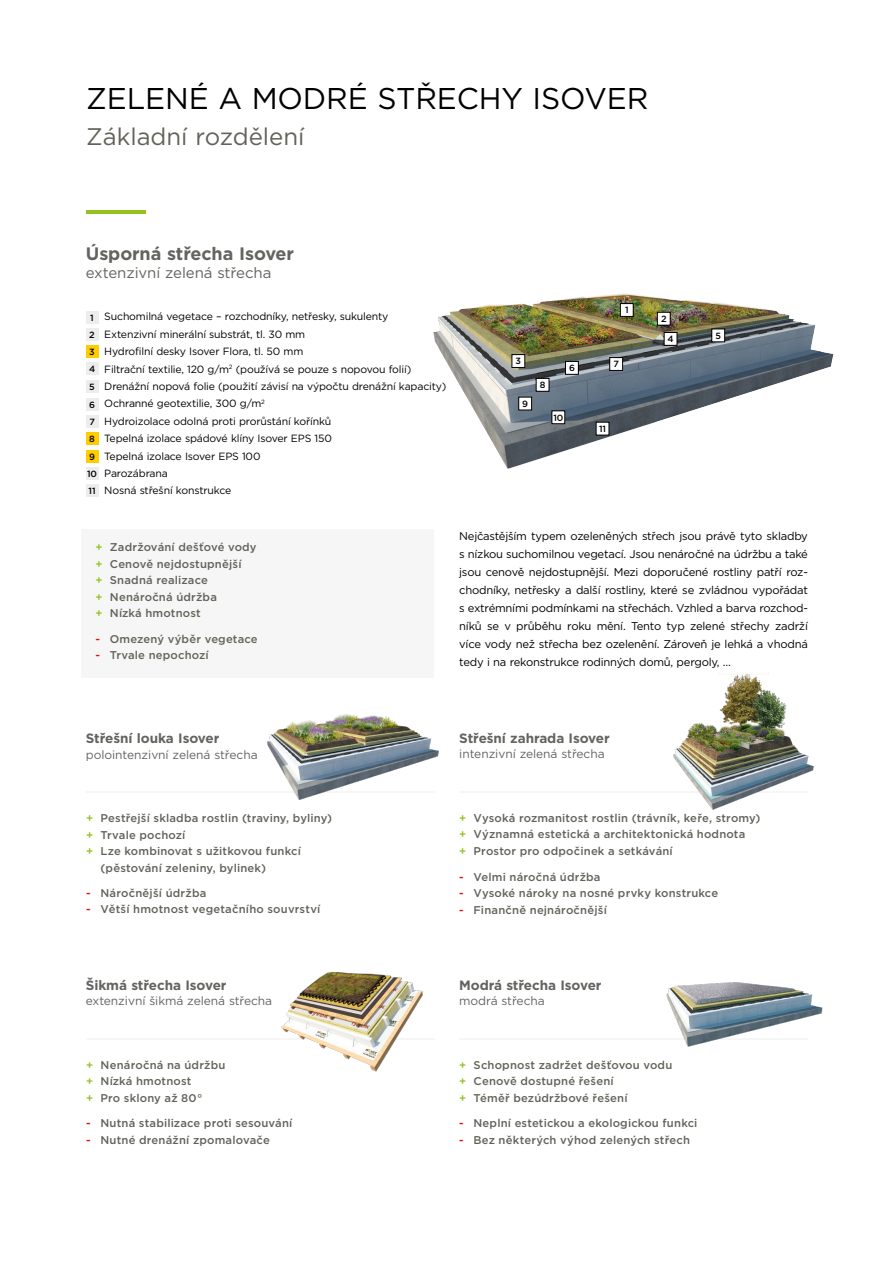
<style>
.page{position:relative;width:893px;height:1263px;background:#fff}
.page>*{position:absolute;margin:0;border:0;box-sizing:border-box;transform-origin:0 0}
.t1{font:30px "Gotham";letter-spacing:-.005em;color:#000}
.t2{font:24px "Gotham";color:#636259}
.t3{font:700 18px "Gotham";letter-spacing:-.005em;color:#636360}
.t4{font:15px "Gotham";letter-spacing:-.005em;color:#636360}
.t5{font:700 13.5px "Gotham";letter-spacing:-.005em;color:#636360}
.t6{font:12px "Gotham";letter-spacing:-.005em;color:#636360}
.t7{font:500 11.25px/16.5px "Gotham";letter-spacing:.015em;color:#636259}
.t8{font:11.25px/18px "Gotham";letter-spacing:-.02em;color:#000;text-align:justify}
.t9{font:10.5px/17.4px "Gotham";letter-spacing:-.015em;color:#000}
.t10{font:500 9px/17.2px "Gotham";letter-spacing:-.01em;color:#000}
.s1{color:#95c11f}
.s2{color:#e30613}
</style>
<div class="page">
<img style="left:433px;top:293px;width:401px;height:176px">
<div style="left:82px;top:529px;width:352px;height:148px;background:#f6f6f6"></div>
<hr style="left:86px;top:791px;width:349px;height:2px;background:#f6f6f6">
<hr style="left:86px;top:1038px;width:349px;height:2px;background:#f6f6f6">
<hr style="left:459px;top:791px;width:349px;height:2px;background:#f6f6f6">
<hr style="left:459px;top:1038px;width:349px;height:2px;background:#f6f6f6">
<hr style="left:86px;top:210px;width:60px;height:4px;background:#95c11f">
<div style="left:86px;top:311px;width:12px;height:13px;background:#ededed"></div>
<div style="left:86px;top:398px;width:12px;height:13px;background:#ededed"></div>
<div style="left:86px;top:328px;width:12px;height:13px;background:#ededed"></div>
<div style="left:86px;top:415px;width:12px;height:13px;background:#ededed"></div>
<div style="left:86px;top:345px;width:12px;height:13px;background:#fc0"></div>
<div style="left:86px;top:450px;width:12px;height:13px;background:#fc0"></div>
<div style="left:86px;top:467px;width:12px;height:13px;background:#ededed"></div>
<div style="left:86px;top:484px;width:12px;height:13px;background:#ededed"></div>
<div style="left:86px;top:432px;width:12px;height:13px;background:#fc0"></div>
<div style="left:86px;top:362px;width:12px;height:13px;background:#ededed"></div>
<div style="left:86px;top:380px;width:12px;height:13px;background:#ededed"></div>
<img style="left:267px;top:714px;width:172px;height:86px">
<img style="left:673px;top:673px;width:141px;height:137px">
<div style="left:620px;top:304px;width:13px;height:12px;background:#fff"></div>
<div style="left:620px;top:303px;width:14px;height:14px;border:1px solid #000"></div>
<div style="left:657px;top:312px;width:13px;height:13px;background:#fff"></div>
<div style="left:657px;top:312px;width:14px;height:14px;border:1px solid #000"></div>
<div style="left:512px;top:355px;width:13px;height:12px;background:#fff"></div>
<div style="left:512px;top:354px;width:13px;height:14px;border:1px solid #000"></div>
<div style="left:664px;top:332px;width:13px;height:13px;background:#fff"></div>
<div style="left:664px;top:332px;width:13px;height:14px;border:1px solid #000"></div>
<div style="left:712px;top:329px;width:13px;height:13px;background:#fff"></div>
<div style="left:711px;top:329px;width:14px;height:13px;border:1px solid #000"></div>
<div style="left:565px;top:361px;width:13px;height:13px;background:#fff"></div>
<div style="left:565px;top:361px;width:14px;height:14px;border:1px solid #000"></div>
<div style="left:610px;top:358px;width:13px;height:12px;background:#fff"></div>
<div style="left:609px;top:357px;width:14px;height:14px;border:1px solid #000"></div>
<div style="left:536px;top:378px;width:13px;height:13px;background:#fff"></div>
<div style="left:536px;top:378px;width:13px;height:14px;border:1px solid #000"></div>
<div style="left:519px;top:397px;width:13px;height:13px;background:#fff"></div>
<div style="left:518px;top:397px;width:14px;height:13px;border:1px solid #000"></div>
<div style="left:552px;top:411px;width:13px;height:13px;background:#fff"></div>
<div style="left:551px;top:410px;width:14px;height:14px;border:1px solid #000"></div>
<div style="left:596px;top:422px;width:13px;height:13px;background:#fff"></div>
<img style="left:281px;top:972px;width:142px;height:100px">
<img style="left:666px;top:982px;width:157px;height:65px">
<h1 class="t1" style="left:86px;top:79px;width:564px">ZELENÉ A MODRÉ STŘECHY ISOVER</h1>
<h2 class="t2" style="left:86px;top:121px;width:220px">Základní rozdělení</h2>
<h3 class="t3" style="left:86px;top:241px;width:210px">Úsporná střecha Isover</h3>
<h3 class="t4" style="left:86px;top:263px;width:187px">extenzivní zelená střecha</h3>
<p class="t10" style="left:90px;top:309px;width:5px">1</p>
<p class="t10" style="left:89px;top:326px;width:7px">2</p>
<p class="t10" style="left:89px;top:343px;width:7px">3</p>
<p class="t10" style="left:89px;top:360px;width:8px;line-height:18px">4<br>5</p>
<p class="t10" style="left:89px;top:396px;width:7px">6</p>
<p class="t10" style="left:89px;top:413px;width:7px">7</p>
<p class="t10" style="left:89px;top:430px;width:7px">8</p>
<p class="t10" style="left:87px;top:448px;width:11px">9<br>10<br>11</p>
<p class="t9" style="left:104px;top:308px;width:344px">Suchomilná vegetace – rozchodníky, netřesky, sukulenty<br>Extenzivní minerální substrát, tl. 30 mm<br>Hydrofilní desky Isover Flora, tl. 50 mm<br>Filtrační textilie, 120 g/m<sup>2</sup> (používá se pouze s nopovou folií)<br>Drenážní nopová folie (použití závisí na výpočtu drenážní kapacity)<br>Ochranné geotextilie, 300 g/m<sup>2<br></sup>Hydroizolace odolná proti prorůstání kořínků<br>Tepelná izolace spádové klíny Isover EPS 150<br>Tepelná izolace Isover EPS 100<br>Parozábrana<br>Nosná střešní konstrukce</p>
<p class="t10" style="left:516px;top:352px;width:7px">3</p>
<p class="t10" style="left:522px;top:395px;width:7px">9</p>
<p class="t10" style="left:540px;top:376px;width:7px">8</p>
<p class="t10" style="left:569px;top:359px;width:7px">6</p>
<p class="t10" style="left:553px;top:409px;width:11px">10</p>
<p class="t10" style="left:625px;top:301px;width:5px">1</p>
<p class="t10" style="left:613px;top:355px;width:7px">7</p>
<p class="t10" style="left:599px;top:420px;width:9px">11</p>
<p class="t10" style="left:661px;top:310px;width:7px">2</p>
<p class="t10" style="left:668px;top:330px;width:8px">4</p>
<p class="t10" style="left:715px;top:327px;width:7px">5</p>
<p class="t7" style="left:96px;top:539px;width:163px"><span class="s1">+</span> Zadržování dešťové vody <span class="s1">+</span> Cenově nejdostupnější<br><span class="s1">+</span> Snadná realizace<br><span class="s1">+</span> Nenáročná údržba<br><span class="s1">+</span> Nízká hmotnost</p>
<p class="t7" style="left:96px;top:630px;width:164px"><span class="s2">-</span> Omezený výběr vegetace</p>
<p class="t7" style="left:96px;top:647px;width:115px"><span class="s2">-</span> Trvale nepochozí</p>
<p class="t8" style="left:459px;top:527px;width:350px">Nejčastějším typem ozeleněných střech jsou právě tyto skladby s nízkou suchomilnou vegetací. Jsou nenáročné na údržbu a také jsou cenově nejdostupnější. Mezi doporučené rostliny patří roz&shy;chodníky, netřesky a další rostliny, které se zvládnou vypořádat s extrémními podmínkami na střechách. Vzhled a barva rozchod&shy;níků se v průběhu roku mění. Tento typ zelené střechy zadrží více vody než střecha bez ozelenění. Zároveň je lehká a vhodná tedy i na rekonstrukce rodinných domů, pergoly, ...</p>
<p class="t5" style="left:86px;top:729px;width:135px">Střešní louka Isover</p>
<p class="t6" style="left:86px;top:747px;width:173px">polointenzivní zelená střecha</p>
<p class="t7" style="left:86px;top:810px;width:247px"><span class="s1">+</span> Pestřejší skladba rostlin (traviny, byliny)</p>
<p class="t7" style="left:86px;top:826px;width:101px"><span class="s1">+</span> Trvale pochozí</p>
<p class="t7" style="left:86px;top:843px;width:216px"><span class="s1">+</span> Lze kombinovat s užitkovou funkcí</p>
<p class="t7" style="left:101px;top:859px;width:167px">(pěstování zeleniny, bylinek)</p>
<p class="t7" style="left:86px;top:885px;width:122px"><span class="s2">-</span> Náročnější údržba</p>
<p class="t7" style="left:86px;top:901px;width:236px"><span class="s2">-</span> Větší hmotnost vegetačního souvrství</p>
<p class="t5" style="left:86px;top:976px;width:142px">Šikmá střecha Isover</p>
<p class="t6" style="left:86px;top:993px;width:188px">extenzivní šikmá zelená střecha</p>
<p class="t7" style="left:86px;top:1056px;width:141px"><span class="s1">+</span> Nenáročná na údržbu <span class="s1">+</span> Nízká hmotnost<br><span class="s1">+</span> Pro sklony až 80°</p>
<p class="t7" style="left:86px;top:1115px;width:208px"><span class="s2">-</span> Nutná stabilizace proti sesouvání</p>
<p class="t7" style="left:86px;top:1131px;width:185px"><span class="s2">-</span> Nutné drenážní zpomalovače</p>
<p class="t5" style="left:459px;top:729px;width:152px">Střešní zahrada Isover</p>
<p class="t6" style="left:459px;top:746px;width:147px">intenzivní zelená střecha</p>
<p class="t7" style="left:459px;top:810px;width:303px"><span class="s1">+</span> Vysoká rozmanitost rostlin (trávník, keře, stromy) <span class="s1">+</span> Významná estetická a architektonická hodnota<br><span class="s1">+</span> Prostor pro odpočinek a setkávání</p>
<p class="t7" style="left:459px;top:868px;width:143px"><span class="s2">-</span> Velmi náročná údržba</p>
<p class="t7" style="left:459px;top:885px;width:260px"><span class="s2">-</span> Vysoké nároky na nosné prvky konstrukce</p>
<p class="t7" style="left:459px;top:901px;width:149px"><span class="s2">-</span> Finančně nejnáročnější</p>
<p class="t5" style="left:459px;top:976px;width:144px">Modrá střecha Isover</p>
<p class="t6" style="left:459px;top:993px;width:87px">modrá střecha</p>
<p class="t7" style="left:459px;top:1056px;width:215px"><span class="s1">+</span> Schopnost zadržet dešťovou vodu <span class="s1">+</span> Cenově dostupné řešení<br><span class="s1">+</span> Téměř bezúdržbové řešení</p>
<p class="t7" style="left:459px;top:1115px;width:240px"><span class="s2">-</span> Neplní estetickou a ekologickou funkci</p>
<p class="t7" style="left:459px;top:1131px;width:232px"><span class="s2">-</span> Bez některých výhod zelených střech</p>
</div>
